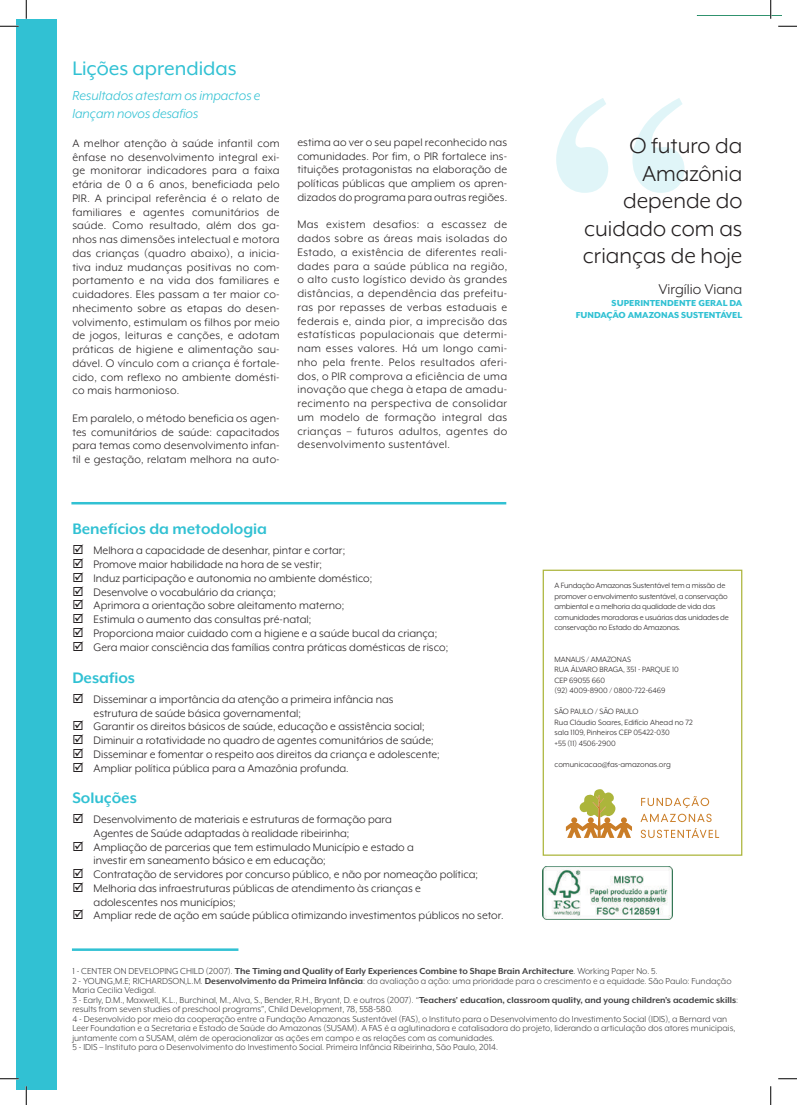
<style>
.page{position:relative;width:797px;height:1105px;background:#fff}
.page>*{position:absolute;margin:0;border:0;box-sizing:border-box;transform-origin:0 0}
.t1{font:25px/27.5px "Mr Eaves XL Mod OT";color:#231f20;text-align:right}
.t2{font:22.5px "Mr Eaves XL Mod OT";color:#31c1d3}
.t3{font:700 17.5px "Mr Eaves XL Mod OT";color:#31c1d3}
.t4{font:16.25px "Mr Eaves XL Mod OT";color:#231f20}
.t5{font:italic 15px/18px "Mr Eaves XL Mod OT";color:#31c1d3}
.t6{font:12.5px/13.8px "Mr Eaves XL Mod OT";color:#231f20;text-align:justify}
.t7{font:10px/9.5px "Mr Eaves XL Mod OT";color:#414142}
.t8{font:800 10px/12px "Mr Eaves XL Mod OT";color:#31c1d3;text-align:right}
.t9{font:8.75px/10.5px "Mr Eaves XL Mod OT";color:#231f20}
.t10{font:8.75px/10.5px "Mr Eaves XL Mod OT";letter-spacing:-.02em;color:#231f20}
.s1{font-weight:700}
</style>
<div class="page">
<hr style="left:71px;top:502px;width:435px;height:2px;background:#31c1d3">
<div style="left:16px;top:19px;width:40px;height:1070px;background:#31c1d3"></div>
<svg style="left:556px;top:98px;width:128px;height:95px"></svg>
<div style="left:542px;top:570px;width:200px;height:286px;border:1px solid #acb53b"></div>
<svg style="left:641px;top:796px;width:68px;height:12px"></svg>
<svg style="left:640px;top:814px;width:71px;height:8px"></svg>
<svg style="left:640px;top:828px;width:79px;height:10px"></svg>
<svg style="left:566px;top:789px;width:66px;height:49px"></svg>
<img style="left:542px;top:866px;width:130px;height:53px">
<hr style="left:72px;top:948px;width:166px;height:3px;background:#31c1d3">
<svg style="left:0;top:25px;width:19px;height:2px"></svg>
<svg style="left:778px;top:25px;width:19px;height:2px"></svg>
<svg style="left:0;top:1078px;width:19px;height:1px"></svg>
<svg style="left:778px;top:1078px;width:19px;height:1px"></svg>
<svg style="left:25px;top:0;width:2px;height:19px"></svg>
<svg style="left:25px;top:1086px;width:2px;height:19px"></svg>
<svg style="left:697px;top:0;width:84px;height:19px"></svg>
<svg style="left:770px;top:1086px;width:1px;height:19px"></svg>
<h2 class="t2" style="left:72px;top:57px;width:166px">Lições aprendidas</h2>
<p class="t5" style="left:72px;top:87px;width:189px">Resultados atestam os impactos e lançam novos desafios</p>
<p class="t6" style="left:72px;top:136px;width:209px">A melhor atenção à saúde infantil com ênfase no desenvolvimento integral exi&shy;ge monitorar indicadores para a faixa etária de 0 a 6 anos, beneficiada pelo PIR. A principal referência é o relato de familiares e agentes comunitários de saúde. Como resultado, além dos ga&shy;nhos nas dimensões intelectual e motora das crianças (quadro abaixo), a inicia&shy;tiva induz mudanças positivas no com&shy;portamento e na vida dos familiares e cuidadores. Eles passam a ter maior co&shy;nhecimento sobre as etapas do desen&shy;volvimento, estimulam os filhos por meio de jogos, leituras e canções, e adotam práticas de higiene e alimentação sau&shy;dável. O vínculo com a criança é fortale&shy;cido, com reflexo no ambiente domésti&shy;co mais harmonioso.</p>
<p class="t6" style="left:72px;top:411px;width:209px">Em paralelo, o método beneficia os agen&shy;tes comunitários de saúde: capacitados para temas como desenvolvimento infan&shy;til e gestação, relatam melhora na auto-</p>
<p class="t6" style="left:297px;top:135px;width:211px">estima ao ver o seu papel reconhecido nas comunidades. Por fim, o PIR fortalece ins&shy;tituições protagonistas na elaboração de políticas públicas que ampliem os apren&shy;dizados do programa para outras regiões.</p>
<p class="t6" style="left:297px;top:218px;width:211px">Mas existem desafios: a escassez de dados sobre as áreas mais isoladas do Estado, a existência de diferentes reali&shy;dades para a saúde pública na região, o alto custo logístico devido às grandes distâncias, a dependência das prefeitu&shy;ras por repasses de verbas estaduais e federais e, ainda pior, a imprecisão das estatísticas populacionais que determi&shy;nam esses valores. Há um longo cami&shy;nho pela frente. Pelos resultados aferi&shy;dos, o PIR comprova a eficiência de uma inovação que chega à etapa de amadu&shy;recimento na perspectiva de consolidar um modelo de formação integral das crianças – futuros adultos, agentes do desenvolvimento sustentável.</p>
<h3 class="t3" style="left:72px;top:520px;width:196px">Benefícios da metodologia</h3>
<p class="t6" style="left:94px;top:544px;width:356px;text-align:left">Melhora a capacidade de desenhar, pintar e cortar;<br>Promove maior habilidade na hora de se vestir;<br>Induz participação e autonomia no ambiente doméstico;<br>Desenvolve o vocabulário da criança;<br>Aprimora a orientação sobre aleitamento materno;<br>Estimula o aumento das consultas pré-natal;<br>Proporciona maior cuidado com a higiene e a saúde bucal da criança; Gera maior consciência das famílias contra práticas domésticas de risco;</p>
<h3 class="t3" style="left:72px;top:669px;width:64px">Desafios</h3>
<p class="t6" style="left:94px;top:692px;width:348px;text-align:left">Disseminar a importância da atenção a primeira infância nas estrutura de saúde básica governamental;<br>Garantir os direitos básicos de saúde, educação e assistência social; Diminuir a rotatividade no quadro de agentes comunitários de saúde; Disseminar e fomentar o respeito aos direitos da criança e adolescente; Ampliar política pública para a Amazônia profunda.</p>
<h3 class="t3" style="left:72px;top:789px;width:66px">Soluções</h3>
<p class="t6" style="left:94px;top:812px;width:411px;text-align:left">Desenvolvimento de materiais e estruturas de formação para<br>Agentes de Saúde adaptadas à realidade ribeirinha;<br>Ampliação de parcerias que tem estimulado Município e estado a<br>investir em saneamento básico e em educação;<br>Contratação de servidores por concurso público, e não por nomeação política; Melhoria das infraestruturas públicas de atendimento às crianças e<br>adolescentes nos municípios;<br>Ampliar rede de ação em saúde pública otimizando investimentos públicos no setor.</p>
<h1 class="t1" style="left:583px;top:132px;width:161px">O futuro da<br>Amazônia depende do cuidado com as crianças de hoje</h1>
<h3 class="t4" style="left:658px;top:281px;width:85px">Virgílio Viana</h3>
<p class="t8" style="left:575px;top:297px;width:168px">SUPERINTENDENTE GERAL DA<br>FUNDAÇÃO AMAZONAS SUSTENTÁVEL</p>
<p class="t10" style="left:554px;top:580px;width:176px">A Fundação Amazonas Sustentável tem a missão de promover o envolvimento sustentável, a conservação ambiental e a melhoria da qualidade de vida das comunidades moradoras e usuárias das unidades de conservação no Estado do Amazonas.</p>
<p class="t9" style="left:554px;top:654px;width:126px">MANAUS / AMAZONAS<br>RUA ÁLVARO BRAGA, 351 - PARQUE 10<br>CEP 69055 660<br>(92) 4009-8900 / 0800-722-6469</p>
<p class="t9" style="left:554px;top:706px;width:140px">SÃO PAULO / SÃO PAULO<br>Rua Cláudio Soares, Edifício Ahead no 72 sala 1109, Pinheiros CEP 05422-030<br>+55 (11) 4506-2900</p>
<p class="t9" style="left:554px;top:759px;width:118px">comunicacao@fas-amazonas.org</p>
<p class="t7" style="left:72px;top:966px;width:667px">1 - CENTER ON DEVELOPING CHILD (2007). <span class="s1">The Timing and Quality of Early Experiences Combine to Shape Brain Architecture</span>. Working Paper No. 5.<br>2 - YOUNG,M.E; RICHARDSON,L.M. <span class="s1">Desenvolvimento da Primeira Infância</span>: da avaliação a ação: uma prioridade para o crescimento e a equidade. São Paulo: Fundação Maria Cecilia Vedigal.<br>3 - Early, D.M., Maxwell, K.L., Burchinal, M., Alva, S., Bender, R.H., Bryant, D. e outros (2007). “<span class="s1">Teachers' education, classroom quality, and young children's academic skills</span>: results from seven studies of preschool programs”, Child Development, 78, 558-580.<br>4 - Desenvolvido por meio da cooperação entre a Fundação Amazonas Sustentável (FAS), o Instituto para o Desenvolvimento do Investimento Social (IDIS), a Bernard van Leer Foundation e a Secretaria e Estado de Saúde do Amazonas (SUSAM). A FAS é a aglutinadora e catalisadora do projeto, liderando a articulação dos atores municipais, juntamente com a SUSAM, além de operacionalizar as ações em campo e as relações com as comunidades.<br>5 - IDIS – Instituto para o Desenvolvimento do Investimento Social. Primeira Infância Ribeirinha, São Paulo, 2014.</p>
</div>
